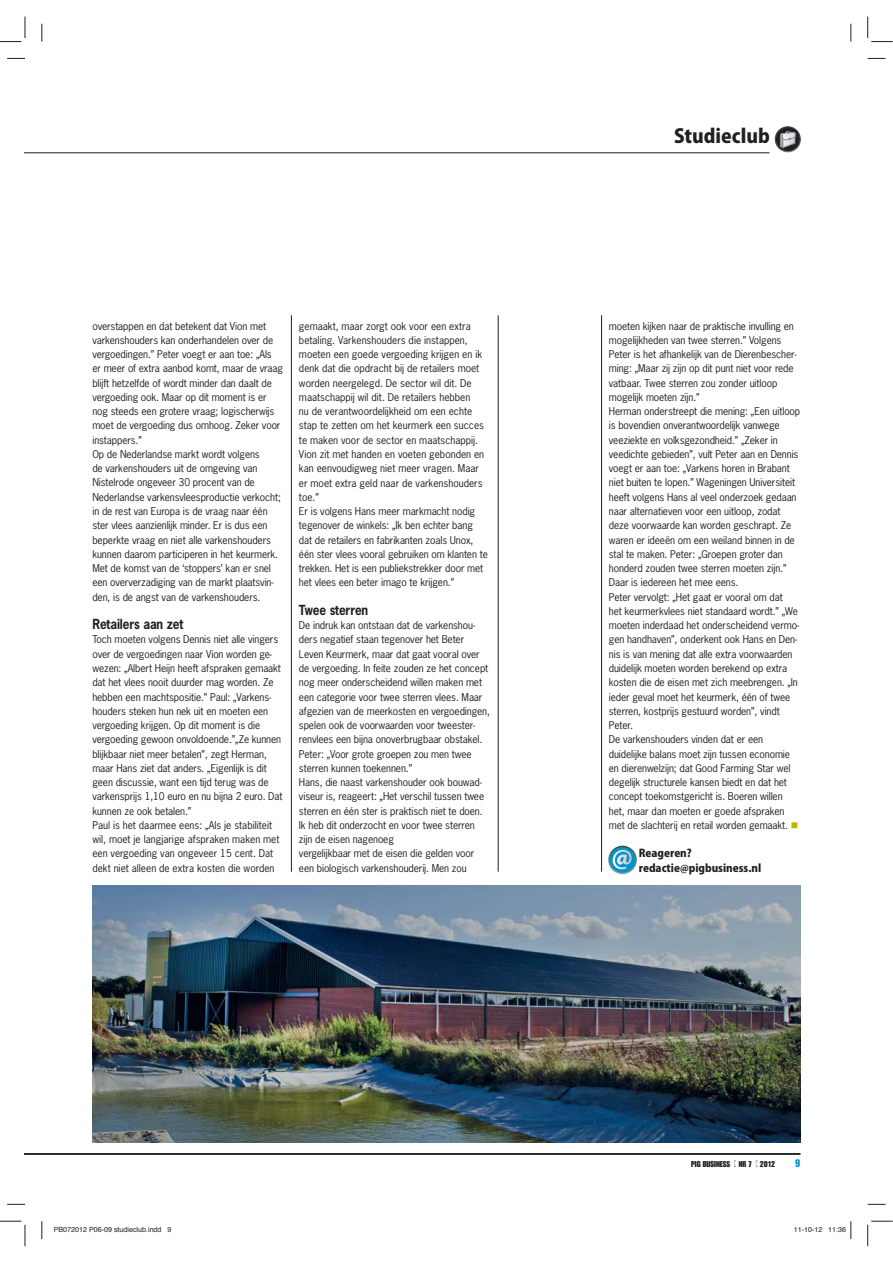
<style>
.page{position:relative;width:893px;height:1263px;background:#fff}
.page>*{position:absolute;margin:0;border:0;box-sizing:border-box;transform-origin:0 0}
.t1{font:19.05px "Koz Go Pro Heavy 90 msp RKSJ H";color:#231f20}
.t2{font:700 13.05px "News Gothic Std";letter-spacing:-.01em;color:#231f20;scale:.9 1}
.t3{font:10.65px/14.2px "Koz Go Pro Heavy 90 msp RKSJ H";color:#231f20}
.t4{font:10.65px "Impact LT Std";color:#0092cf}
.t5{font:10.05px/14.2px "News Gothic Std";letter-spacing:-.01em;color:#231f20}
.t6{font:8.25px "Impact LT Std";color:#231f20}
.t7{font:7.2px "Helvetica";color:#231f20}
</style>
<div class="page">
<svg style="left:775px;top:126px;width:26px;height:26px"></svg>
<hr style="left:25px;top:1154px;width:775px;height:1px;background:#231f20">
<svg style="left:608px;top:846px;width:29px;height:28px"></svg>
<hr style="left:291px;top:315px;width:1px;height:557px;background:#231f20">
<hr style="left:498px;top:315px;width:1px;height:557px;background:#231f20">
<hr style="left:601px;top:315px;width:1px;height:557px;background:#231f20">
<hr style="left:25px;top:153px;width:744px;height:1px;background:#231f20">
<img style="left:92px;top:886px;width:708px;height:257px">
<svg style="left:7px;top:58px;width:18px;height:1px"></svg>
<svg style="left:868px;top:58px;width:17px;height:1px"></svg>
<svg style="left:7px;top:1204px;width:18px;height:1px"></svg>
<svg style="left:868px;top:1204px;width:17px;height:1px"></svg>
<svg style="left:41px;top:24px;width:2px;height:18px"></svg>
<svg style="left:41px;top:1221px;width:2px;height:18px"></svg>
<svg style="left:850px;top:24px;width:1px;height:18px"></svg>
<svg style="left:0;top:17px;width:26px;height:25px"></svg>
<svg style="left:0;top:1221px;width:26px;height:25px"></svg>
<svg style="left:867px;top:17px;width:26px;height:25px"></svg>
<svg style="left:867px;top:1221px;width:26px;height:25px"></svg>
<svg style="left:850px;top:1221px;width:1px;height:18px"></svg>
<p class="t5" style="left:92px;top:319px;width:192px">overstappen en dat betekent dat Vion met varkenshouders kan onderhandelen over de vergoedingen.” Peter voegt er aan toe: „Als<br>er meer of extra aanbod komt, maar de vraag blijft hetzelfde of wordt minder dan daalt de vergoeding ook. Maar op dit moment is er nog steeds een grotere vraag; logischerwijs moet de vergoeding dus omhoog. Zeker voor instappers.”<br>Op de Nederlandse markt wordt volgens<br>de varkenshouders uit de omgeving van Nistelrode ongeveer 30 procent van de Nederlandse varkensvleesproductie verkocht; in de rest van Europa is de vraag naar één ster vlees aanzienlijk minder. Er is dus een beperkte vraag en niet alle varkenshouders kunnen daarom participeren in het keurmerk.<br>Met de komst van de ‘stoppers’ kan er snel een oververzadiging van de markt plaatsvin&shy;den, is de angst van de varkenshouders.</p>
<p class="t2" style="left:92px;top:619px;width:102px">Retailers aan zet</p>
<p class="t5" style="left:92px;top:633px;width:192px">Toch moeten volgens Dennis niet alle vingers over de vergoedingen naar Vion worden ge&shy;wezen: „Albert Heijn heeft afspraken gemaakt dat het vlees nooit duurder mag worden. Ze hebben een machtspositie.” Paul: „Varkens&shy;houders steken hun nek uit en moeten een vergoeding krijgen. Op dit moment is die vergoeding gewoon onvoldoende.”„Ze kunnen blijkbaar niet meer betalen”, zegt Herman, maar Hans ziet dat anders. „Eigenlijk is dit geen discussie, want een tijd terug was de varkensprijs 1,10 euro en nu bijna 2 euro. Dat kunnen ze ook betalen.”<br>Paul is het daarmee eens: „Als je stabiliteit wil, moet je langjarige afspraken maken met een vergoeding van ongeveer 15 cent. Dat dekt niet alleen de extra kosten die worden</p>
<p class="t5" style="left:299px;top:319px;width:190px">gemaakt, maar zorgt ook voor een extra betaling. Varkenshouders die instappen, moeten een goede vergoeding krijgen en ik denk dat die opdracht bij de retailers moet worden neergelegd. De sector wil dit. De maatschappij wil dit. De retailers hebben<br>nu de verantwoordelijkheid om een echte stap te zetten om het keurmerk een succes te maken voor de sector en maatschappij.<br>Vion zit met handen en voeten gebonden en kan eenvoudigweg niet meer vragen. Maar er moet extra geld naar de varkenshouders toe.”<br>Er is volgens Hans meer markmacht nodig tegenover de winkels: „Ik ben echter bang dat de retailers en fabrikanten zoals Unox, één ster vlees vooral gebruiken om klanten te trekken. Het is een publiekstrekker door met het vlees een beter imago te krijgen.”</p>
<p class="t2" style="left:299px;top:605px;width:78px">Twee sterren</p>
<p class="t5" style="left:299px;top:619px;width:193px">De indruk kan ontstaan dat de varkenshou&shy;ders negatief staan tegenover het Beter Leven Keurmerk, maar dat gaat vooral over de vergoeding. In feite zouden ze het concept nog meer onderscheidend willen maken met een categorie voor twee sterren vlees. Maar afgezien van de meerkosten en vergoedingen, spelen ook de voorwaarden voor tweester&shy;renvlees een bijna onoverbrugbaar obstakel.<br>Peter: „Voor grote groepen zou men twee sterren kunnen toekennen.”<br>Hans, die naast varkenshouder ook bouwad&shy;viseur is, reageert: „Het verschil tussen twee sterren en één ster is praktisch niet te doen.<br>Ik heb dit onderzocht en voor twee sterren zijn de eisen nagenoeg<br>vergelijkbaar met de eisen die gelden voor een biologisch varkenshouderij. Men zou</p>
<h1 class="t1" style="left:674px;top:129px;width:97px">Studieclub</h1>
<p class="t5" style="left:609px;top:319px;width:193px">moeten kijken naar de praktische invulling en mogelijkheden van twee sterren.” Volgens Peter is het afhankelijk van de Dierenbescher&shy;ming: „Maar zij zijn op dit punt niet voor rede vatbaar. Twee sterren zou zonder uitloop mogelijk moeten zijn.”<br>Herman onderstreept die mening: „Een uitloop is bovendien onverantwoordelijk vanwege veeziekte en volksgezondheid.” „Zeker in veedichte gebieden”, vult Peter aan en Dennis voegt er aan toe: „Varkens horen in Brabant niet buiten te lopen.” Wageningen Universiteit heeft volgens Hans al veel onderzoek gedaan naar alternatieven voor een uitloop, zodat deze voorwaarde kan worden geschrapt. Ze waren er ideeën om een weiland binnen in de stal te maken. Peter: „Groepen groter dan honderd zouden twee sterren moeten zijn.” Daar is iedereen het mee eens.<br>Peter vervolgt: „Het gaat er vooral om dat<br>het keurmerkvlees niet standaard wordt.” „We moeten inderdaad het onderscheidend vermo&shy;gen handhaven”, onderkent ook Hans en Den&shy;nis is van mening dat alle extra voorwaarden duidelijk moeten worden berekend op extra kosten die de eisen met zich meebrengen. „In ieder geval moet het keurmerk, één of twee sterren, kostprijs gestuurd worden”, vindt Peter.<br>De varkenshouders vinden dat er een duidelijke balans moet zijn tussen economie en dierenwelzijn; dat Good Farming Star wel degelijk structurele kansen biedt en dat het concept toekomstgericht is. Boeren willen het, maar dan moeten er goede afspraken met de slachterij en retail worden gemaakt.</p>
<p class="t3" style="left:639px;top:848px;width:124px">Reageren? redactie@pigbusiness.nl</p>
<p class="t6" style="left:691px;top:1159px;width:85px">PIG BUSINESS NR 7 2012</p>
<p class="t4" style="left:795px;top:1157px;width:7px">9</p>
<p class="t7" style="left:54px;top:1226px;width:119px">PB072012 P06-09 studieclub.indd 9</p>
<p class="t7" style="left:794px;top:1226px;width:54px">11-10-12 11:36</p>
</div>
